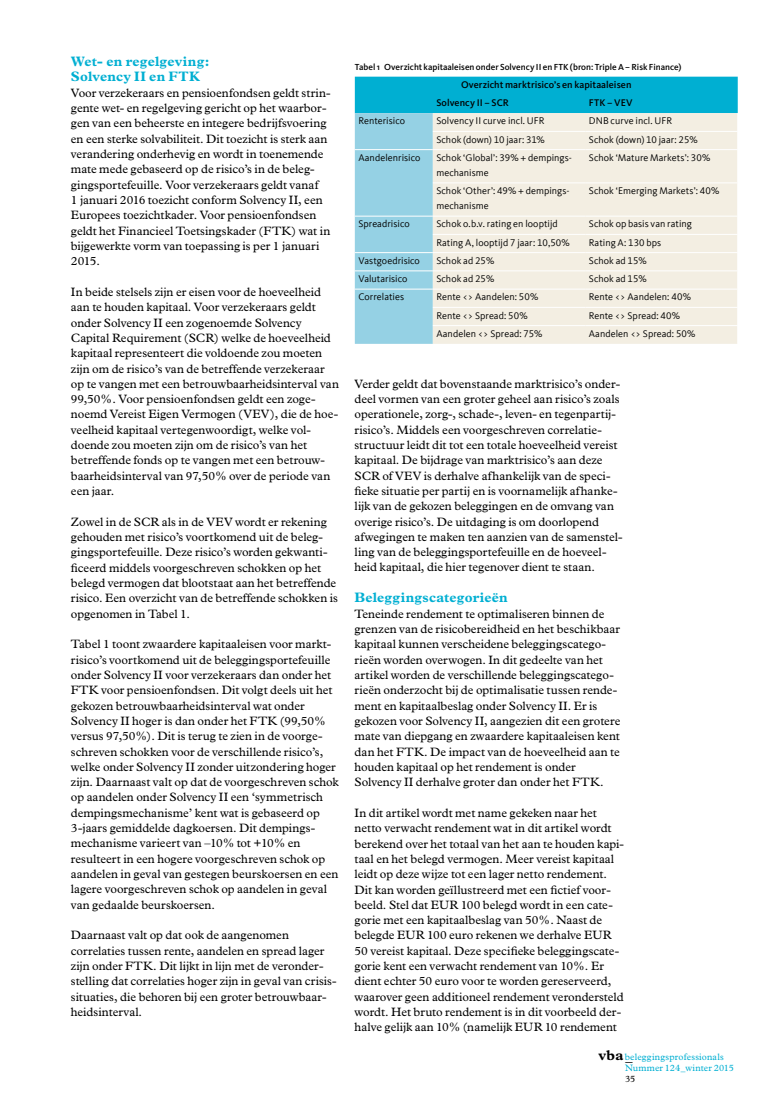
<style>
.page{position:relative;width:780px;height:1117px;background:#fff}
.page>*{position:absolute;margin:0;border:0;box-sizing:border-box;transform-origin:0 0}
.t1{font:700 14.25px "Plantin";color:#000}
.t2{font:700 13.75px/15.4px "Plantin";letter-spacing:.015em;color:#00afd2}
.t3{font:12.25px/15.2px "Plantin";color:#000}
.t4{font:10px/15px "Kievit Offc";letter-spacing:.005em;color:#000}
.t5{font:500 10px/18.2px "Kievit OT";letter-spacing:.005em;color:#000}
.t6{font:9.38px "Plantin";letter-spacing:.015em;color:#00afd2}
.t7{font:9.38px "Plantin";color:#000}
.t8{font:500 9px "Kievit OT";color:#000}
.s1{font-weight:700;font-size:14.25px;color:#000}
</style>
<div class="page">
<svg style="left:355px;top:77px;width:383px;height:267px;background:#c2e1e1"></svg>
<p class="t2" style="left:71px;top:54px;width:140px">Wet- en regelgeving:<br>Solvency II en FTK</p>
<p class="t3" style="left:71px;top:85px;width:261px">Voor verzekeraars en pensioenfondsen geldt strin&shy;gente wet- en regelgeving gericht op het waarbor&shy;gen van een beheerste en integere bedrijfsvoering en een sterke solvabiliteit. Dit toezicht is sterk aan verandering onderhevig en wordt in toenemende mate mede gebaseerd op de risico’s in de beleg&shy;gingsportefeuille. Voor verzekeraars geldt vanaf<br>1 januari 2016 toezicht conform Solvency II, een Europees toezichtkader. Voor pensioenfondsen geldt het Financieel Toetsingskader (FTK) wat in bijgewerkte vorm van toepassing is per 1 januari 2015.</p>
<p class="t3" style="left:71px;top:284px;width:269px">In beide stelsels zijn er eisen voor de hoeveelheid aan te houden kapitaal. Voor verzekeraars geldt onder Solvency II een zogenoemde Solvency Capital Requirement (SCR) welke de hoeveelheid kapitaal representeert die voldoende zou moeten zijn om de risico’s van de betreffende verzekeraar op te vangen met een betrouwbaarheidsinterval van 99,50%. Voor pensioenfondsen geldt een zoge&shy;noemd Vereist Eigen Vermogen (VEV), die de hoe&shy;veelheid kapitaal vertegenwoordigt, welke vol&shy;doende zou moeten zijn om de risico’s van het betreffende fonds op te vangen met een betrouw&shy;baarheidsinterval van 97,50% over de periode van een jaar.</p>
<p class="t3" style="left:71px;top:514px;width:268px">Zowel in de SCR als in de VEV wordt er rekening gehouden met risico’s voortkomend uit de beleg&shy;gingsportefeuille. Deze risico’s worden gekwanti&shy;ficeerd middels voorgeschreven schokken op het belegd vermogen dat blootstaat aan het betreffende risico. Een overzicht van de betreffende schokken is opgenomen in Tabel 1.</p>
<p class="t3" style="left:71px;top:636px;width:269px">Tabel 1 toont zwaardere kapitaaleisen voor markt&shy;risico’s voortkomend uit de beleggingsportefeuille onder Solvency II voor verzekeraars dan onder het FTK voor pensioenfondsen. Dit volgt deels uit het gekozen betrouwbaarheidsinterval wat onder Solvency II hoger is dan onder het FTK (99,50% versus 97,50%). Dit is terug te zien in de voorge&shy;schreven schokken voor de verschillende risico’s, welke onder Solvency II zonder uitzondering hoger zijn. Daarnaast valt op dat de voorgeschreven schok op aandelen onder Solvency II een ‘symmetrisch dempingsmechanisme’ kent wat is gebaseerd op 3-jaars gemiddelde dagkoersen. Dit dempings&shy;mechanisme varieert van –10% tot +10% en resulteert in een hogere voorgeschreven schok op aandelen in geval van gestegen beurskoersen en een lagere voorgeschreven schok op aandelen in geval van gedaalde beurskoersen.</p>
<p class="t3" style="left:71px;top:927px;width:267px">Daarnaast valt op dat ook de aangenomen correlaties tussen rente, aandelen en spread lager zijn onder FTK. Dit lijkt in lijn met de veronder&shy;stelling dat correlaties hoger zijn in geval van crisis&shy;situaties, die behoren bij een groter betrouwbaar&shy;heidsinterval.</p>
<p class="t8" style="left:355px;top:61px;width:328px">Tabel 1 Overzicht kapitaaleisen onder Solvency II en FTK (bron: Triple A – Risk Finance)</p>
<p class="t5" style="left:436px;top:75px;width:197px;text-indent:25px">Overzicht marktrisico’s en kapitaaleisen<br>Solvency II – SCR</p>
<p class="t5" style="left:588px;top:94px;width:45px">FTK – VEV</p>
<p class="t4" style="left:358px;top:114px;width:48px">Renterisico</p>
<p class="t4" style="left:436px;top:114px;width:110px">Solvency II curve incl. UFR</p>
<p class="t4" style="left:588px;top:114px;width:85px">DNB curve incl. UFR</p>
<p class="t4" style="left:436px;top:132px;width:110px">Schok (down) 10 jaar: 31%</p>
<p class="t4" style="left:588px;top:132px;width:110px">Schok (down) 10 jaar: 25%</p>
<p class="t4" style="left:358px;top:150px;width:63px">Aandelenrisico</p>
<p class="t4" style="left:436px;top:150px;width:137px">Schok ‘Global’: 39% + dempings&shy;mechanisme</p>
<p class="t4" style="left:588px;top:150px;width:123px">Schok ‘Mature Markets’: 30%</p>
<p class="t4" style="left:436px;top:183px;width:135px">Schok ‘Other’: 49% + dempings&shy;mechanisme</p>
<p class="t4" style="left:588px;top:183px;width:132px">Schok ‘Emerging Markets’: 40%</p>
<p class="t4" style="left:358px;top:216px;width:53px">Spreadrisico</p>
<p class="t4" style="left:436px;top:216px;width:123px">Schok o.b.v. rating en looptijd</p>
<p class="t4" style="left:588px;top:216px;width:105px">Schok op basis van rating</p>
<p class="t4" style="left:436px;top:235px;width:135px">Rating A, looptijd 7 jaar: 10,50%</p>
<p class="t4" style="left:588px;top:235px;width:74px">Rating A: 130 bps</p>
<p class="t4" style="left:358px;top:253px;width:63px">Vastgoedrisico</p>
<p class="t4" style="left:436px;top:253px;width:59px">Schok ad 25%</p>
<p class="t4" style="left:588px;top:253px;width:59px">Schok ad 15%</p>
<p class="t4" style="left:358px;top:271px;width:51px">Valutarisico</p>
<p class="t4" style="left:436px;top:271px;width:59px">Schok ad 25%</p>
<p class="t4" style="left:588px;top:271px;width:59px">Schok ad 15%</p>
<p class="t4" style="left:358px;top:289px;width:47px">Correlaties</p>
<p class="t4" style="left:436px;top:289px;width:103px">Rente &lt;&gt; Aandelen: 50%</p>
<p class="t4" style="left:588px;top:289px;width:104px">Rente &lt;&gt; Aandelen: 40%</p>
<p class="t4" style="left:436px;top:308px;width:93px">Rente &lt;&gt; Spread: 50%</p>
<p class="t4" style="left:588px;top:308px;width:93px">Rente &lt;&gt; Spread: 40%</p>
<p class="t4" style="left:436px;top:326px;width:108px">Aandelen &lt;&gt; Spread: 75%</p>
<p class="t4" style="left:588px;top:326px;width:108px">Aandelen &lt;&gt; Spread: 50%</p>
<p class="t3" style="left:354px;top:376px;width:270px">Verder geldt dat bovenstaande marktrisico’s onder&shy;deel vormen van een groter geheel aan risico’s zoals operationele, zorg-, schade-, leven- en tegenpartij&shy;risico’s. Middels een voorgeschreven correlatie&shy;structuur leidt dit tot een totale hoeveelheid vereist kapitaal. De bijdrage van marktrisico’s aan deze SCR of VEV is derhalve afhankelijk van de speci&shy;fieke situatie per partij en is voornamelijk afhanke&shy;lijk van de gekozen beleggingen en de omvang van overige risico’s. De uitdaging is om doorlopend afwegingen te maken ten aanzien van de samenstel&shy;ling van de beleggingsportefeuille en de hoeveel&shy;heid kapitaal, die hier tegenover dient te staan.</p>
<p class="t2" style="left:354px;top:590px;width:155px">Beleggingscategorieën</p>
<p class="t3" style="left:354px;top:606px;width:267px">Teneinde rendement te optimaliseren binnen de grenzen van de risicobereidheid en het beschikbaar kapitaal kunnen verscheidene beleggingscatego&shy;rieën worden overwogen. In dit gedeelte van het artikel worden de verschillende beleggingscatego&shy;rieën onderzocht bij de optimalisatie tussen rende&shy;ment en kapitaalbeslag onder Solvency II. Er is gekozen voor Solvency II, aangezien dit een grotere mate van diepgang en zwaardere kapitaaleisen kent dan het FTK. De impact van de hoeveelheid aan te houden kapitaal op het rendement is onder Solvency II derhalve groter dan onder het FTK.</p>
<p class="t3" style="left:354px;top:805px;width:271px">In dit artikel wordt met name gekeken naar het netto verwacht rendement wat in dit artikel wordt berekend over het totaal van het aan te houden kapi&shy;taal en het belegd vermogen. Meer vereist kapitaal leidt op deze wijze tot een lager netto rendement.<br>Dit kan worden geïllustreerd met een fictief voor&shy;beeld. Stel dat EUR 100 belegd wordt in een cate&shy;gorie met een kapitaalbeslag van 50%. Naast de belegde EUR 100 euro rekenen we derhalve EUR 50 vereist kapitaal. Deze specifieke beleggingscate&shy;gorie kent een verwacht rendement van 10%. Er dient echter 50 euro voor te worden gereserveerd, waarover geen additioneel rendement verondersteld wordt. Het bruto rendement is in dit voorbeeld der&shy;halve gelijk aan 10% (namelijk EUR 10 rendement</p>
<p class="t6" style="left:598px;top:1051px;width:127px"><span class="s1">vba</span>beleggingsprofessionals</p>
<p class="t1" style="left:625px;top:1047px;width:9px">_</p>
<p class="t6" style="left:625px;top:1062px;width:110px">Nummer 124_winter 2015</p>
<p class="t7" style="left:625px;top:1073px;width:12px">35</p>
</div>
